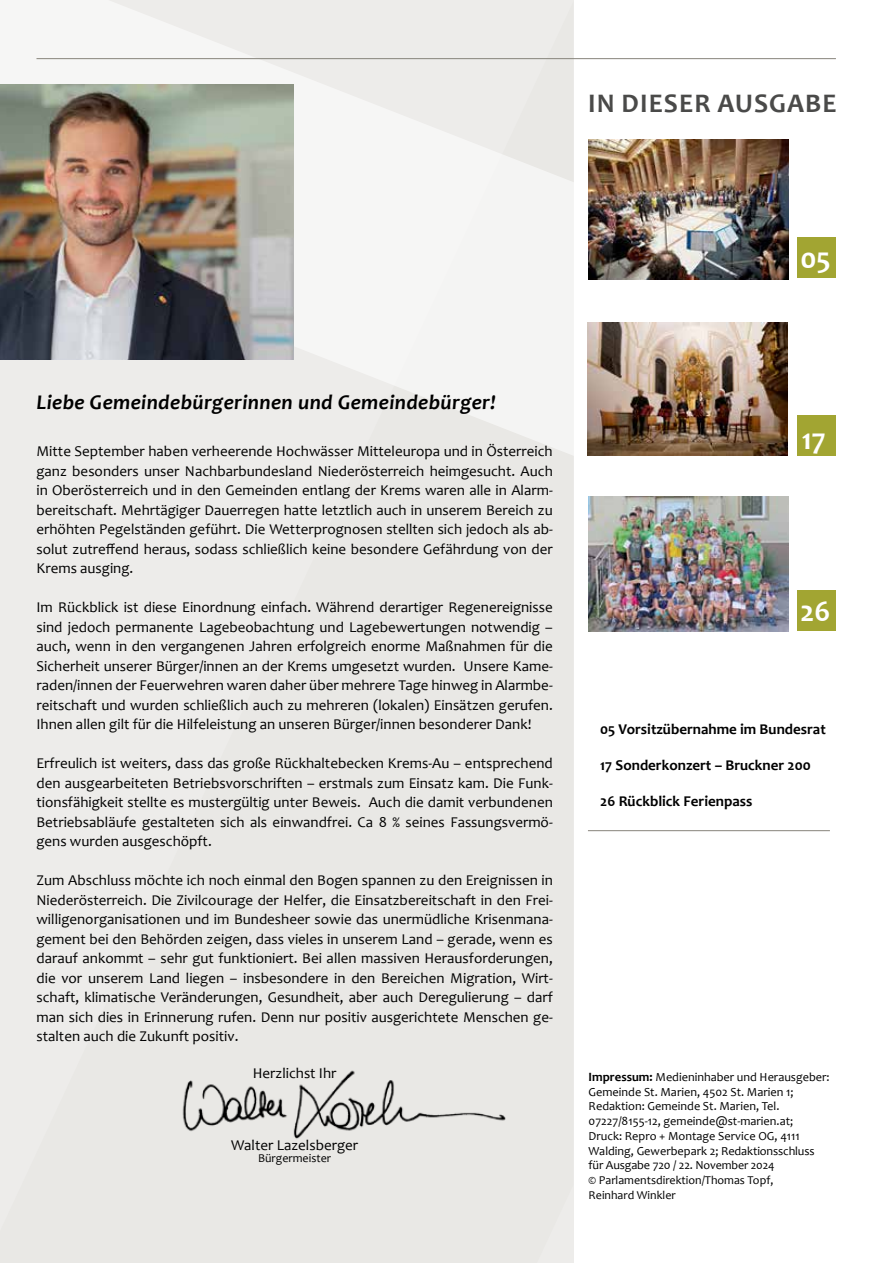
<style>
.page{position:relative;width:893px;height:1263px;background:#fff}
.page>*{position:absolute;margin:0;border:0;box-sizing:border-box;transform-origin:0 0}
.t1{font:700 30px "Candara";color:#fff}
.t2{font:700 27px "Candara";letter-spacing:.04em;color:#4a4a49}
.t3{font:italic 700 21px "Candara";letter-spacing:.02em;color:#000}
.t4{font:15px/19.5px "Candara";color:#000;text-align:justify}
.t5{font:700 15px "Candara";color:#000}
.t6{font:12.3px/14.7px "Candara";color:#000}
.t7{font:12px/14.7px "Candara";color:#000}
.s1{font-weight:700;font-size:12.75px}
.s2{font-size:12px}
</style>
<div class="page">
<div style="left:0;top:492px;width:573px;height:771px;background:#e9e8e5"></div>
<svg style="left:0;top:0;width:573px;height:492px;fill:#edecea"></svg>
<img style="left:149px;top:1056px;width:370px;height:92px">
<img style="left:589px;top:497px;width:199px;height:134px">
<hr style="left:36px;top:58px;width:800px;height:1px;background:#87847b">
<hr style="left:588px;top:830px;width:242px;height:1px;background:#87847b">
<div style="left:797px;top:238px;width:39px;height:40px;background:#a2a532"></div>
<div style="left:797px;top:590px;width:39px;height:41px;background:#a2a532"></div>
<img style="left:589px;top:139px;width:200px;height:140px">
<div style="left:797px;top:415px;width:39px;height:41px;background:#a2a532"></div>
<img style="left:0;top:84px;width:293px;height:275px">
<img style="left:587px;top:323px;width:200px;height:133px">
<h2 class="t2" style="left:588px;top:87px;width:250px">IN DIESER AUSGABE</h2>
<h1 class="t1" style="left:800px;top:239px;width:32px">05</h1>
<h3 class="t3" style="left:36px;top:389px;width:461px">Liebe Gemeindebürgerinnen und Gemeindebürger!</h3>
<p class="t4" style="left:36px;top:441px;width:518px">Mitte September haben verheerende Hochwässer Mitteleuropa und in Österreich ganz besonders unser Nachbarbundesland Niederösterreich heimgesucht. Auch in Oberösterreich und in den Gemeinden entlang der Krems waren alle in Alarm&shy;bereitschaft. Mehrtägiger Dauerregen hatte letztlich auch in unserem Bereich zu erhöhten Pegelständen geführt. Die Wetterprognosen stellten sich jedoch als ab&shy;solut zutreffend heraus, sodass schließlich keine besondere Gefährdung von der Krems ausging.</p>
<p class="t4" style="left:36px;top:597px;width:518px">Im Rückblick ist diese Einordnung einfach. Während derartiger Regenereignisse sind jedoch permanente Lagebeobachtung und Lagebewertungen notwendig – auch, wenn in den vergangenen Jahren erfolgreich enorme Maßnahmen für die Sicherheit unserer Bürger/innen an der Krems umgesetzt wurden. Unsere Kame&shy;raden/innen der Feuerwehren waren daher über mehrere Tage hinweg in Alarmbe&shy;reitschaft und wurden schließlich auch zu mehreren (lokalen) Einsätzen gerufen.<br>Ihnen allen gilt für die Hilfeleistung an unseren Bürger/innen besonderer Dank!</p>
<p class="t4" style="left:36px;top:753px;width:518px">Erfreulich ist weiters, dass das große Rückhaltebecken Krems-Au – entsprechend den ausgearbeiteten Betriebsvorschriften – erstmals zum Einsatz kam. Die Funk&shy;tionsfähigkeit stellte es mustergültig unter Beweis. Auch die damit verbundenen Betriebsabläufe gestalteten sich als einwandfrei. Ca 8 % seines Fassungsvermö&shy;gens wurden ausgeschöpft.</p>
<p class="t4" style="left:36px;top:870px;width:518px">Zum Abschluss möchte ich noch einmal den Bogen spannen zu den Ereignissen in Niederösterreich. Die Zivilcourage der Helfer, die Einsatzbereitschaft in den Frei&shy;willigenorganisationen und im Bundesheer sowie das unermüdliche Krisenmana&shy;gement bei den Behörden zeigen, dass vieles in unserem Land – gerade, wenn es darauf ankommt – sehr gut funktioniert. Bei allen massiven Herausforderungen, die vor unserem Land liegen – insbesondere in den Bereichen Migration, Wirt&shy;schaft, klimatische Veränderungen, Gesundheit, aber auch Deregulierung – darf man sich dies in Erinnerung rufen. Denn nur positiv ausgerichtete Menschen ge&shy;stalten auch die Zukunft positiv.</p>
<p class="t4" style="left:253px;top:1063px;width:85px">Herzlichst Ihr</p>
<p class="t4" style="left:231px;top:1135px;width:128px">Walter Lazelsberger</p>
<p class="t7" style="left:258px;top:1151px;width:74px">Bürgermeister</p>
<h1 class="t1" style="left:802px;top:420px;width:25px">17</h1>
<h1 class="t1" style="left:800px;top:592px;width:32px">26</h1>
<p class="t5" style="left:600px;top:720px;width:227px">05 Vorsitzübernahme im Bundesrat</p>
<p class="t5" style="left:600px;top:756px;width:212px">17 Sonderkonzert – Bruckner 200</p>
<p class="t5" style="left:600px;top:792px;width:154px">26 Rückblick Ferienpass</p>
<p class="t6" style="left:589px;top:1069px;width:243px"><span class="s1">Impressum:</span> Medieninhaber und Herausgeber:<br>Gemeinde St. Marien, 4502 St. Marien 1; Redaktion: Gemeinde St. Marien, Tel.<br>07227/8155-12, gemeinde@st-marien.at; Druck: Repro + Montage Service OG, 4111<br>Walding, Gewerbepark 2; Redaktionsschluss für Ausgabe 720 / 22. N<span class="s2">ovember 2024</span></p>
<p class="t7" style="left:589px;top:1173px;width:186px">© Parlamentsdirektion/Thomas Topf,<br>Reinhard Winkler</p>
</div>
